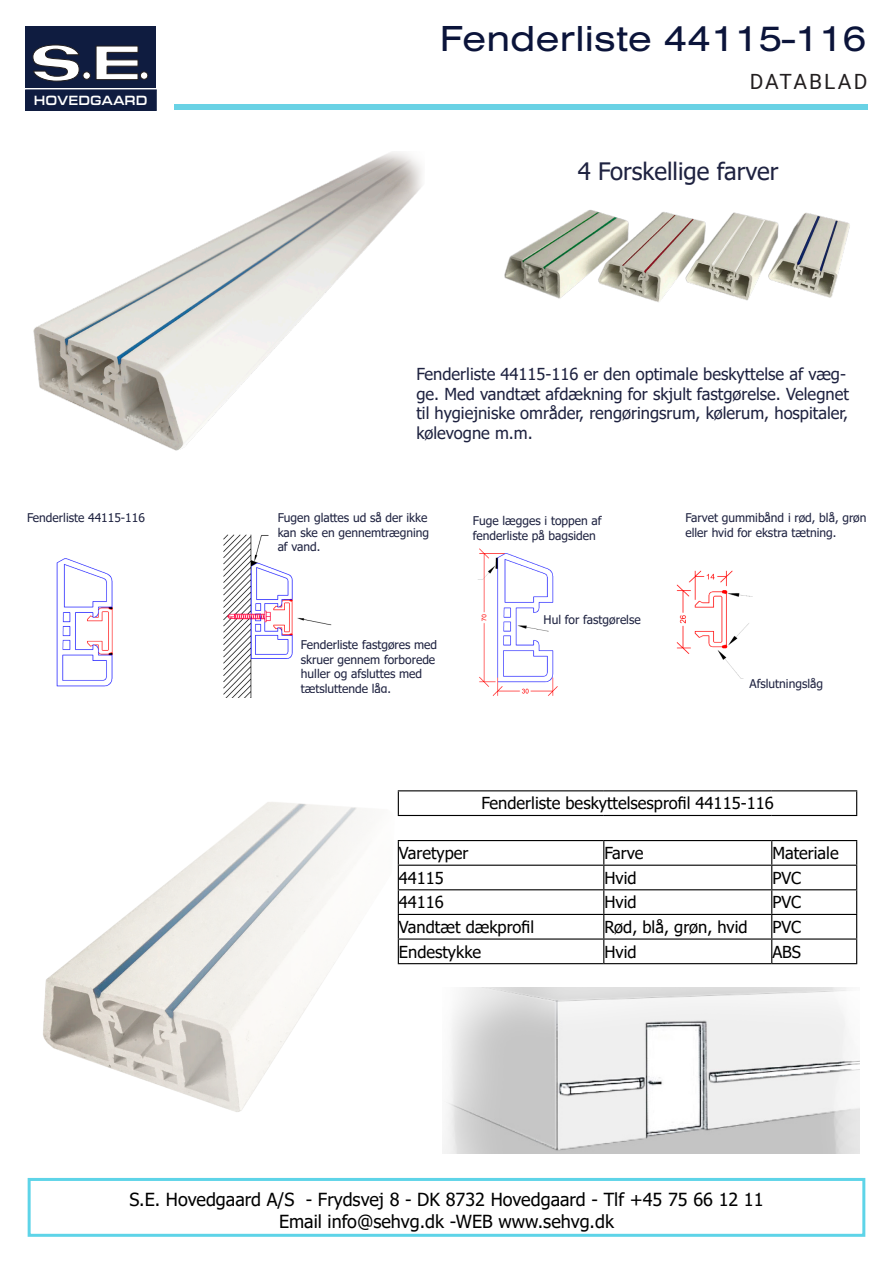
<style>
.page{position:relative;width:893px;height:1263px;background:#fff}
.page>*{position:absolute;margin:0;border:0;box-sizing:border-box;transform-origin:0 0}
.t1{font:37.5px "Nimbus San Ext";color:#0b143a}
.t2{font:24px "Tahoma";color:#1e2240}
.t3{font:21px "Roboto";letter-spacing:.1em;color:#231f20}
.t4{font:18px/21.6px "Tahoma";color:#000;text-align:center}
.t5{font:16.5px/19.8px "Tahoma";color:#1e2240}
.t6{font:16.5px "Tahoma";color:#000}
.t7{font:500 13.8px "Eurostile Ext";color:#fff;scale:.83 1}
.t8{font:12px/14.4px "Tahoma";color:#1e2240}
</style>
<div class="page">
<div style="left:28px;top:1178px;width:837px;height:59px;border:3px solid #5ed4e8"></div>
<div style="left:26px;top:90px;width:130px;height:20px;background:#0f1c40"></div>
<div style="left:26px;top:26px;width:130px;height:62px;background:#0f1c40"></div>
<svg style="left:33px;top:45px;width:46px;height:36px"></svg>
<svg style="left:96px;top:46px;width:42px;height:34px"></svg>
<div style="left:83px;top:72px;width:7px;height:7px;background:#fff;border-radius:50%"></div>
<div style="left:83px;top:72px;width:7px;height:7px;border:1px solid #231f20;border-radius:50%"></div>
<div style="left:140px;top:72px;width:8px;height:7px;background:#fff;border-radius:50%"></div>
<div style="left:140px;top:72px;width:8px;height:7px;border:1px solid #231f20;border-radius:50%"></div>
<div style="left:174px;top:104px;width:693px;height:6px;background:#69d2e5"></div>
<img style="left:33px;top:152px;width:389px;height:299px">
<img style="left:504px;top:210px;width:346px;height:92px">
<img style="left:56px;top:558px;width:57px;height:129px">
<img style="left:223px;top:534px;width:109px;height:163px">
<img style="left:478px;top:548px;width:80px;height:148px">
<img style="left:676px;top:570px;width:77px;height:109px">
<hr style="left:398px;top:790px;width:206px;height:1px;background:#000">
<hr style="left:604px;top:790px;width:168px;height:1px;background:#000">
<hr style="left:772px;top:790px;width:85px;height:1px;background:#000">
<svg style="left:856px;top:791px;width:1px;height:24px"></svg>
<hr style="left:398px;top:815px;width:206px;height:1px;background:#000">
<hr style="left:604px;top:815px;width:168px;height:1px;background:#000">
<hr style="left:772px;top:815px;width:85px;height:1px;background:#000">
<hr style="left:398px;top:840px;width:206px;height:1px;background:#000">
<hr style="left:604px;top:840px;width:168px;height:1px;background:#000">
<hr style="left:772px;top:840px;width:85px;height:1px;background:#000">
<hr style="left:398px;top:865px;width:206px;height:1px;background:#000">
<hr style="left:604px;top:865px;width:168px;height:1px;background:#000">
<hr style="left:772px;top:865px;width:85px;height:1px;background:#000">
<hr style="left:398px;top:889px;width:206px;height:1px;background:#000">
<hr style="left:604px;top:889px;width:168px;height:1px;background:#000">
<hr style="left:772px;top:889px;width:85px;height:1px;background:#000">
<hr style="left:398px;top:914px;width:206px;height:1px;background:#000">
<hr style="left:604px;top:914px;width:168px;height:1px;background:#000">
<hr style="left:772px;top:914px;width:85px;height:1px;background:#000">
<hr style="left:398px;top:938px;width:206px;height:1px;background:#000">
<hr style="left:604px;top:938px;width:168px;height:1px;background:#000">
<hr style="left:772px;top:938px;width:85px;height:1px;background:#000">
<hr style="left:398px;top:963px;width:206px;height:1px;background:#000">
<hr style="left:604px;top:963px;width:168px;height:1px;background:#000">
<hr style="left:772px;top:963px;width:85px;height:1px;background:#000">
<svg style="left:603px;top:841px;width:1px;height:122px"></svg>
<svg style="left:771px;top:841px;width:1px;height:122px"></svg>
<svg style="left:856px;top:841px;width:1px;height:122px"></svg>
<img style="left:43px;top:790px;width:388px;height:322px">
<img style="left:443px;top:988px;width:417px;height:165px">
<p class="t7" style="left:34px;top:90px;width:138px">HOVEDGAARD</p>
<p class="t8" style="left:27px;top:511px;width:119px">Fenderliste 44115-116</p>
<h1 class="t1" style="left:439px;top:13px;width:429px">Fenderliste 44115-116</h1>
<h3 class="t3" style="left:749px;top:66px;width:120px">DATABLAD</h3>
<p class="t2" style="left:578px;top:155px;width:202px">4 Forskellige farver</p>
<p class="t5" style="left:416px;top:365px;width:434px">Fenderliste 44115-116 er den optimale beskyttelse af væg&shy;ge. Med vandtæt afdækning for skjult fastgørelse. Velegnet til hygiejniske områder, rengøringsrum, kølerum, hospitaler, kølevogne m.m.</p>
<p class="t8" style="left:278px;top:511px;width:153px">Fugen glattes ud så der ikke kan ske en gennemtrægning af vand.</p>
<p class="t8" style="left:473px;top:514px;width:130px">Fuge lægges i toppen af fenderliste på bagsiden</p>
<p class="t8" style="left:301px;top:638px;width:138px">Fenderliste fastgøres med skruer gennem forborede huller og afsluttes med tætsluttende låg.</p>
<p class="t8" style="left:544px;top:613px;width:99px">Hul for fastgørelse</p>
<p class="t8" style="left:685px;top:511px;width:182px">Farvet gummibånd i rød, blå, grøn eller hvid for ekstra tætning.</p>
<p class="t8" style="left:749px;top:677px;width:75px">Afslutningslåg</p>
<p class="t6" style="left:481px;top:792px;width:294px">Fenderliste beskyttelsesprofil 44115-116</p>
<p class="t6" style="left:399px;top:842px;width:71px">Varetyper</p>
<p class="t6" style="left:604px;top:842px;width:41px">Farve</p>
<p class="t6" style="left:772px;top:842px;width:68px">Materiale</p>
<p class="t6" style="left:399px;top:867px;width:47px">44115</p>
<p class="t6" style="left:604px;top:867px;width:34px">Hvid</p>
<p class="t6" style="left:772px;top:867px;width:30px">PVC</p>
<p class="t6" style="left:399px;top:891px;width:47px">44116</p>
<p class="t6" style="left:604px;top:891px;width:34px">Hvid</p>
<p class="t6" style="left:772px;top:891px;width:30px">PVC</p>
<p class="t6" style="left:399px;top:916px;width:137px">Vandtæt dækprofil</p>
<p class="t6" style="left:604px;top:916px;width:145px">Rød, blå, grøn, hvid</p>
<p class="t6" style="left:772px;top:916px;width:30px">PVC</p>
<p class="t6" style="left:399px;top:940px;width:84px">Endestykke</p>
<p class="t6" style="left:604px;top:940px;width:34px">Hvid</p>
<p class="t6" style="left:772px;top:940px;width:30px">ABS</p>
<h3 class="t4" style="left:129px;top:1190px;width:636px">S.E. Hovedgaard A/S - Frydsvej 8 - DK 8732 Hovedgaard - Tlf +45 75 66 12 11<br>Email info@sehvg.dk -WEB www.sehvg.dk</h3>
</div>
